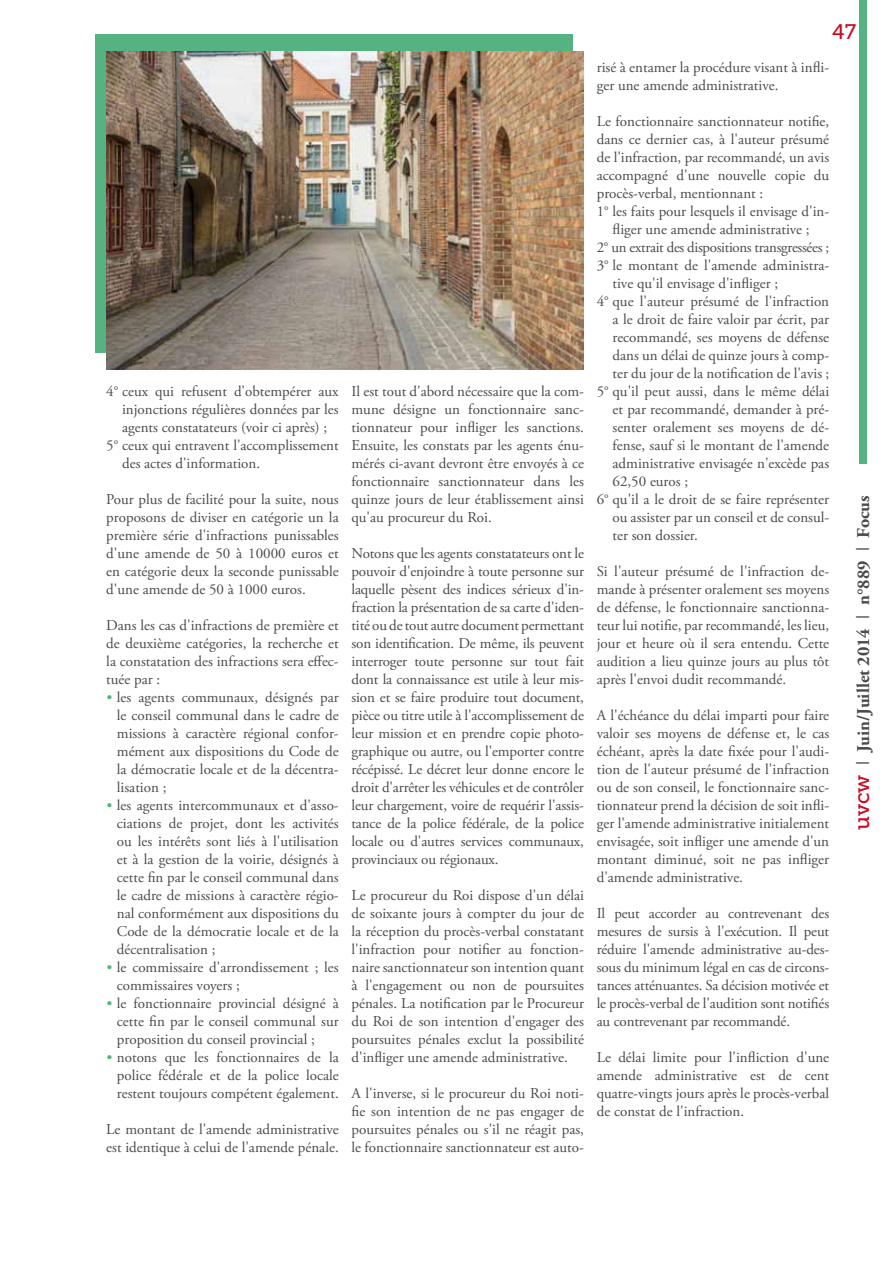
<style>
.page{position:relative;width:893px;height:1263px;background:#fff}
.page>*{position:absolute;margin:0;border:0;box-sizing:border-box;transform-origin:0 0}
.t1{font:21px "Museo Slab 500";color:#cd071e}
.t2{font:700 18px "Adobe Garamond Pro";color:#4b4b4d}
.t3{font:15px/18px "Adobe Garamond Pro";color:#4b4b4d;text-align:justify}
.t4{font:15px "Adobe Garamond Pro";letter-spacing:-.02em;color:#4b4b4d}
.s1{color:#54b380}
.s2{font-family:"Museo Slab 500";font-weight:400;font-size:21px;color:#cd071e}
.s3{font-family:"Century Gothic";font-weight:400}
</style>
<div class="page">
<div style="left:859px;top:0;width:7px;height:463px;background:#54b380"></div>
<div style="left:95px;top:34px;width:478px;height:318px;background:#54b380"></div>
<img style="left:106px;top:51px;width:478px;height:318px">
<p class="t3" style="left:106px;top:383px;width:234px">4° ceux qui refusent d'obtempérer aux</p>
<p class="t3" style="left:122px;top:401px;width:218px">injonctions régulières données par les</p>
<p class="t3" style="left:122px;top:419px;width:207px">agents constatateurs (voir ci après) ;</p>
<p class="t3" style="left:106px;top:437px;width:234px">5° ceux qui entravent l'accomplissement</p>
<p class="t3" style="left:122px;top:455px;width:140px">des actes d'information.</p>
<p class="t3" style="left:106px;top:491px;width:234px">Pour plus de facilité pour la suite, nous proposons de diviser en catégorie un la première série d'infractions punissables d'une amende de 50 à 10000 euros et en catégorie deux la seconde punissable d'une amende de 50 à 1000 euros.</p>
<p class="t3" style="left:106px;top:617px;width:234px">Dans les cas d'infractions de première et de deuxième catégories, la recherche et la constatation des infractions sera effec&shy;tuée par :</p>
<p class="t3" style="left:117px;top:689px;width:223px;text-indent:-11px"><span class="s1">•</span> les agents communaux, désignés par le conseil communal dans le cadre de missions à caractère régional confor&shy;mément aux dispositions du Code de la démocratie locale et de la décentra&shy;lisation ;</p>
<p class="t3" style="left:117px;top:797px;width:223px;text-indent:-11px"><span class="s1">•</span> les agents intercommunaux et d'asso&shy;ciations de projet, dont les activités ou les intérêts sont liés à l'utilisation et à la gestion de la voirie, désignés à cette fin par le conseil communal dans le cadre de missions à caractère régio&shy;nal conformément aux dispositions du Code de la démocratie locale et de la décentralisation ;</p>
<p class="t3" style="left:117px;top:959px;width:223px;text-indent:-11px"><span class="s1">•</span> le commissaire d'arrondissement ; les commissaires voyers ;</p>
<p class="t3" style="left:117px;top:995px;width:223px;text-indent:-11px"><span class="s1">•</span> le fonctionnaire provincial désigné à cette fin par le conseil communal sur proposition du conseil provincial ;</p>
<p class="t3" style="left:117px;top:1049px;width:223px;text-indent:-11px"><span class="s1">•</span> notons que les fonctionnaires de la police fédérale et de la police locale restent toujours compétent également.</p>
<p class="t3" style="left:106px;top:1121px;width:234px">Le montant de l'amende administrative est identique à celui de l'amende pénale.</p>
<p class="t3" style="left:351px;top:383px;width:234px">Il est tout d'abord nécessaire que la com&shy;mune désigne un fonctionnaire sanc&shy;tionnateur pour infliger les sanctions.<br>Ensuite, les constats par les agents énu&shy;mérés ci-avant devront être envoyés à ce fonctionnaire sanctionnateur dans les quinze jours de leur établissement ainsi qu'au procureur du Roi.</p>
<p class="t3" style="left:351px;top:545px;width:234px">Notons que les agents constatateurs ont le pouvoir d'enjoindre à toute personne sur laquelle pèsent des indices sérieux d'in&shy;fraction la présentation de sa carte d'iden&shy;tité ou de tout autre document permettant son identification. De même, ils peuvent interroger toute personne sur tout fait dont la connaissance est utile à leur mis&shy;sion et se faire produire tout document, pièce ou titre utile à l'accomplissement de leur mission et en prendre copie photo&shy;graphique ou autre, ou l'emporter contre récépissé. Le décret leur donne encore le droit d'arrêter les véhicules et de contrôler leur chargement, voire de requérir l'assis&shy;tance de la police fédérale, de la police locale ou d'autres services communaux, provinciaux ou régionaux.</p>
<p class="t3" style="left:351px;top:887px;width:234px">Le procureur du Roi dispose d'un délai de soixante jours à compter du jour de la réception du procès-verbal constatant l'infraction pour notifier au fonction&shy;naire sanctionnateur son intention quant à l'engagement ou non de poursuites pénales. La notification par le Procureur du Roi de son intention d'engager des poursuites pénales exclut la possibilité d'infliger une amende administrative.</p>
<p class="t3" style="left:351px;top:1085px;width:234px">A l'inverse, si le procureur du Roi noti&shy;fie son intention de ne pas engager de poursuites pénales ou s'il ne réagit pas, le fonctionnaire sanctionnateur est auto-</p>
<h1 class="t1" style="left:832px;top:20px;width:25px">47</h1>
<p class="t3" style="left:597px;top:59px;width:234px">risé à entamer la procédure visant à infli&shy;ger une amende administrative.</p>
<p class="t3" style="left:597px;top:113px;width:234px">Le fonctionnaire sanctionnateur notifie,</p>
<p class="t3" style="left:597px;top:131px;width:234px">dans ce dernier cas, à l'auteur présumé</p>
<p class="t3" style="left:597px;top:149px;width:234px">de l'infraction, par recommandé, un avis</p>
<p class="t3" style="left:597px;top:167px;width:234px">accompagné d'une nouvelle copie du</p>
<p class="t3" style="left:597px;top:185px;width:168px">procès-verbal, mentionnant :</p>
<p class="t3" style="left:597px;top:203px;width:234px">1° les faits pour lesquels il envisage d'in-</p>
<p class="t3" style="left:612px;top:221px;width:199px">fliger une amende administrative ;</p>
<p class="t4" style="left:597px;top:238px;width:234px">2° un extrait des dispositions transgressées ;</p>
<p class="t3" style="left:597px;top:257px;width:234px">3° le montant de l'amende administra-</p>
<p class="t3" style="left:612px;top:275px;width:167px">tive qu'il envisage d'infliger ;</p>
<p class="t3" style="left:597px;top:293px;width:234px">4° que l'auteur présumé de l'infraction</p>
<p class="t3" style="left:612px;top:311px;width:218px">a le droit de faire valoir par écrit, par</p>
<p class="t3" style="left:612px;top:329px;width:218px">recommandé, ses moyens de défense</p>
<p class="t3" style="left:612px;top:347px;width:218px">dans un délai de quinze jours à comp-</p>
<p class="t3" style="left:612px;top:365px;width:218px">ter du jour de la notification de l'avis ;</p>
<p class="t3" style="left:597px;top:383px;width:234px">5° qu'il peut aussi, dans le même délai</p>
<p class="t3" style="left:612px;top:401px;width:218px">et par recommandé, demander à pré-</p>
<p class="t3" style="left:612px;top:419px;width:218px">senter oralement ses moyens de dé-</p>
<p class="t3" style="left:612px;top:437px;width:218px">fense, sauf si le montant de l'amende</p>
<p class="t3" style="left:612px;top:455px;width:218px">administrative envisagée n'excède pas</p>
<p class="t3" style="left:612px;top:473px;width:77px">62,50 euros ;</p>
<p class="t3" style="left:597px;top:491px;width:234px">6° qu'il a le droit de se faire représenter</p>
<p class="t3" style="left:612px;top:509px;width:218px">ou assister par un conseil et de consul-</p>
<p class="t3" style="left:612px;top:527px;width:87px">ter son dossier.</p>
<p class="t3" style="left:597px;top:563px;width:234px">Si l'auteur présumé de l'infraction de&shy;mande à présenter oralement ses moyens de défense, le fonctionnaire sanctionna&shy;teur lui notifie, par recommandé, les lieu, jour et heure où il sera entendu. Cette audition a lieu quinze jours au plus tôt après l'envoi dudit recommandé.</p>
<p class="t3" style="left:597px;top:707px;width:234px">A l'échéance du délai imparti pour faire valoir ses moyens de défense et, le cas échéant, après la date fixée pour l'audi&shy;tion de l'auteur présumé de l'infraction ou de son conseil, le fonctionnaire sanc&shy;tionnateur prend la décision de soit infli&shy;ger l'amende administrative initialement envisagée, soit infliger une amende d'un montant diminué, soit ne pas infliger d'amende administrative.</p>
<p class="t3" style="left:597px;top:905px;width:234px">Il peut accorder au contrevenant des mesures de sursis à l'exécution. Il peut réduire l'amende administrative au-des&shy;sous du minimum légal en cas de circons&shy;tances atténuantes. Sa décision motivée et le procès-verbal de l'audition sont notifiés au contrevenant par recommandé.</p>
<p class="t3" style="left:597px;top:1049px;width:234px">Le délai limite pour l'infliction d'une amende administrative est de cent quatre-vingts jours après le procès-verbal de constat de l'infraction.</p>
<p class="t2" style="left:853px;top:830px;width:336px;rotate:-90deg"><span class="s2">uvcw</span> <span class="s3">I</span> Juin/Juillet 2014 <span class="s3">I</span> n°889 <span class="s3">I</span> Focus</p>
</div>
